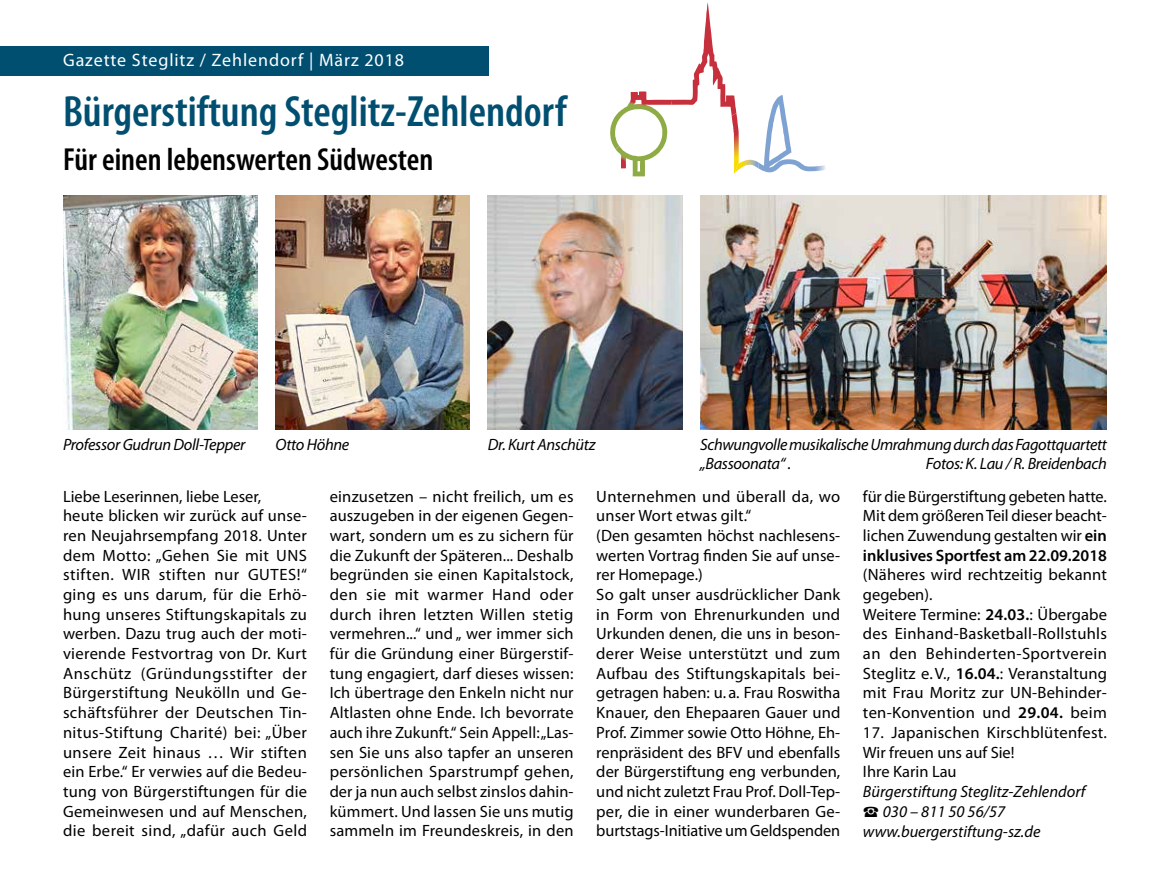
<style>
.page{position:relative;width:1176px;height:889px;background:#fff}
.page>*{position:absolute;margin:0;border:0;box-sizing:border-box;transform-origin:0 0}
.t1{font:600 condensed 44px "Myriad Pro";color:#004f71}
.t2{font:600 condensed 32px "Myriad Pro";color:#000}
.t3{font:18px "Myriad Pro";letter-spacing:.05em;color:#fff}
.t4{font:16.4px/19.6px "Myriad Pro";letter-spacing:.01em;color:#000}
.t5{font:italic 16.4px/19.6px "Myriad Pro";letter-spacing:-.02em;color:#000}
.t6{font:italic 16.4px/19.6px "Myriad Pro";color:#000}
.s1{font-weight:600}
</style>
<div class="page">
<svg style="left:670px;top:2px;width:155px;height:171px"></svg>
<svg style="left:610px;top:91px;width:52px;height:85px"></svg>
<img style="left:63px;top:196px;width:194px;height:233px">
<img style="left:275px;top:196px;width:194px;height:233px">
<img style="left:700px;top:196px;width:406px;height:233px">
<img style="left:487px;top:196px;width:195px;height:233px">
<div style="left:0;top:46px;width:489px;height:29px;background:#004f71"></div>
<p class="t3" style="left:63px;top:49px;width:342px">Gazette Steglitz / Zehlendorf | März 2018</p>
<h1 class="t1" style="left:63px;top:84px;width:505px">Bürgerstiftung Steglitz-Zehlendorf</h1>
<h2 class="t2" style="left:63px;top:139px;width:372px">Für einen lebenswerten Südwesten</h2>
<p class="t5" style="left:63px;top:434px;width:184px">Professor Gudrun Doll-Tepper</p>
<p class="t5" style="left:275px;top:434px;width:75px">Otto Höhne</p>
<p class="t5" style="left:487px;top:434px;width:109px">Dr. Kurt Anschütz</p>
<p class="t5" style="left:700px;top:434px;width:408px">Schwungvolle musikalische Umrahmung durch das Fagottquartett „Bassoonata“ .</p>
<p class="t5" style="left:925px;top:454px;width:182px">Fotos: K. Lau / R. Breidenbach</p>
<p class="t4" style="left:63px;top:486px;width:245px">Liebe Leserinnen, liebe Leser,<br>heute blicken wir zurück auf unse&shy;ren Neujahrsempfang 2018. Unter dem Motto: „Gehen Sie mit UNS stiften. WIR stiften nur GUTES!“ ging es uns darum, für die Erhö&shy;hung unseres Stiftungskapitals zu werben. Dazu trug auch der moti&shy;vierende Festvortrag von Dr. Kurt Anschütz (Gründungsstifter der Bürgerstiftung Neukölln und Ge&shy;schäftsführer der Deutschen Tin&shy;nitus-Stiftung Charité) bei: „Über unsere Zeit hinaus … Wir stiften ein Erbe.“ Er verwies auf die Bedeu&shy;tung von Bürgerstiftungen für die Gemeinwesen und auf Menschen, die bereit sind, „dafür auch Geld</p>
<p class="t4" style="left:329px;top:486px;width:245px;text-align:justify">einzusetzen – nicht freilich, um es auszugeben in der eigenen Gegen&shy;wart, sondern um es zu sichern für die Zukunft der Späteren... Deshalb begründen sie einen Kapitalstock, den sie mit warmer Hand oder durch ihren letzten Willen stetig vermehren...“ und „ wer immer sich für die Gründung einer Bürgerstif&shy;tung engagiert, darf dieses wissen:<br>Ich übertrage den Enkeln nicht nur Altlasten ohne Ende. Ich bevorrate auch ihre Zukunft.“ Sein Appell: „Las&shy;sen Sie uns also tapfer an unseren persönlichen Sparstrumpf gehen, der ja nun auch selbst zinslos dahin&shy;kümmert. Und lassen Sie uns mutig sammeln im Freundeskreis, in den</p>
<p class="t4" style="left:596px;top:486px;width:245px">Unternehmen und überall da, wo unser Wort etwas gilt.“<br>(Den gesamten höchst nachlesens&shy;werten Vortrag finden Sie auf unse&shy;rer Homepage.)<br>So galt unser ausdrücklicher Dank in Form von Ehrenurkunden und<br>Urkunden denen, die uns in beson&shy;derer Weise unterstützt und zum<br>Aufbau des Stiftungskapitals bei&shy;getragen haben: u. a. Frau Roswitha<br>Knauer, den Ehepaaren Gauer und<br>Prof. Zimmer sowie Otto Höhne, Eh&shy;renpräsident des BFV und ebenfalls der Bürgerstiftung eng verbunden, und nicht zuletzt Frau Prof. Doll-Tep&shy;per, die in einer wunderbaren Ge&shy;burtstags-Initiative um Geldspenden</p>
<p class="t4" style="left:862px;top:486px;width:245px;text-align:justify">für die Bürgerstiftung gebeten hatte.<br>Mit dem größeren Teil dieser beacht&shy;lichen Zuwendung gestalten wir <span class="s1">ein inklusives Sportfest am 22.09.2018</span></p>
<p class="t4" style="left:862px;top:565px;width:245px">(Näheres wird rechtzeitig bekannt gegeben).<br>Weitere Termine: <span class="s1">24.03.</span>: Übergabe des Einhand-Basketball-Rollstuhls an den Behinderten-Sportverein<br>Steglitz e.V., <span class="s1">16.04.</span>: Veranstaltung mit Frau Moritz zur UN-Behinder&shy;ten-Konvention und <span class="s1">29.04.</span> beim</p>
<p class="t4" style="left:862px;top:722px;width:245px">17. Japanischen Kirschblütenfest.<br>Wir freuen uns auf Sie!<br>Ihre Karin Lau</p>
<p class="t6" style="left:862px;top:781px;width:224px">Bürgerstiftung Steglitz-Zehlendorf ☎ 030 – 811 50 56/57 www.buergerstiftung-sz.de</p>
</div>
